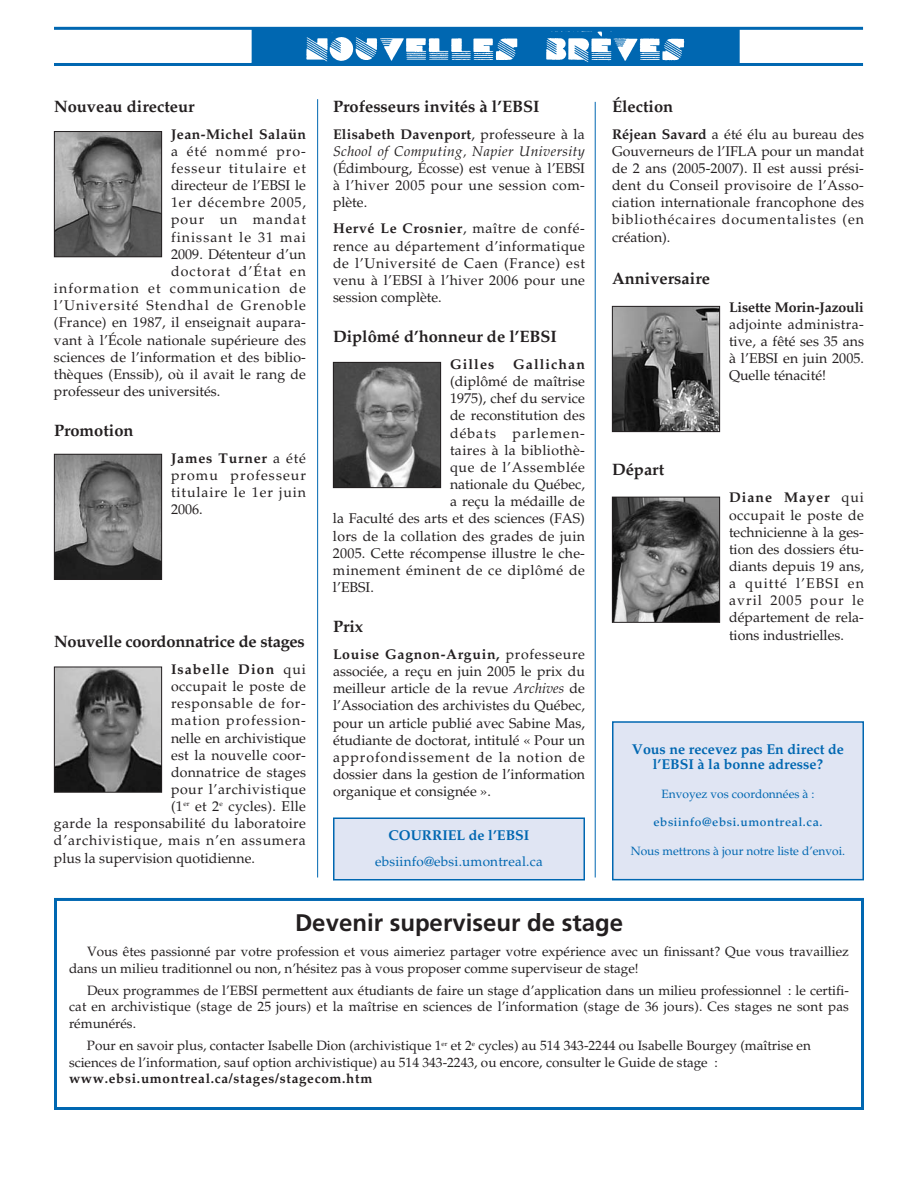
<style>
.page{position:relative;width:918px;height:1188px;background:#fff}
.page>*{position:absolute;margin:0;border:0;box-sizing:border-box;transform-origin:0 0}
.t1{font:700 24px "Frutiger";color:#231f20}
.t2{font:700 16.5px "Palatino";color:#231f20}
.t3{font:700 14.25px/15px "Palatino";color:#0067b1;text-align:center}
.t4{font:14.1px/17.1px "Palatino";letter-spacing:.015em;color:#231f20;text-align:justify}
.t5{font:14.1px "Palatino";letter-spacing:.075em;color:#231f20}
.t6{font:italic 14.1px/17.1px "Palatino";letter-spacing:.03em;color:#231f20}
.t7{font:14.1px "Palatino";letter-spacing:.055em;color:#231f20}
.t8{font:14.1px "Palatino";letter-spacing:.04em;color:#231f20}
.t9{font:700 14.1px "Palatino";letter-spacing:.075em;color:#231f20}
.t10{font:700 14.1px "Palatino";letter-spacing:.03em;color:#231f20}
.t11{font:700 14.1px "Palatino";letter-spacing:-.01em;color:#231f20}
.t12{font:14.1px "Palatino";letter-spacing:.07em;color:#231f20}
.t13{font:14.1px "Palatino";letter-spacing:.06em;color:#231f20}
.t14{font:14.1px "Palatino";letter-spacing:.05em;color:#231f20}
.t15{font:13.5px/16.4px "Palatino";color:#231f20}
.t16{font:700 13.5px "Palatino";letter-spacing:.05em;color:#231f20}
.t17{font:13.5px "Palatino";letter-spacing:.015em;color:#0067b1}
.t18{font:12px "Palatino";color:#0067b1}
.t19{font:500 12px "Palatino";letter-spacing:.05em;color:#0067b1}
.s1{font-weight:700}
.s2{font-weight:400}
.s3{font-weight:700;font-style:normal}
.s4{font-style:normal}
.s5{font-style:italic}
</style>
<div class="page">
<hr style="left:317px;top:99px;width:1px;height:779px;background:#0067b1">
<hr style="left:595px;top:102px;width:1px;height:776px;background:#0067b1">
<img style="left:251px;top:30px;width:489px;height:33px">
<hr style="left:54px;top:63px;width:809px;height:3px;background:#0067b1">
<hr style="left:54px;top:27px;width:809px;height:3px;background:#0067b1">
<img style="left:56px;top:456px;width:104px;height:122px">
<div style="left:54px;top:454px;width:108px;height:126px;border:1px solid #231f20"></div>
<img style="left:56px;top:669px;width:104px;height:122px">
<div style="left:54px;top:667px;width:108px;height:126px;border:1px solid #231f20"></div>
<img style="left:335px;top:364px;width:104px;height:122px">
<div style="left:333px;top:362px;width:108px;height:126px;border:1px solid #231f20"></div>
<img style="left:614px;top:308px;width:104px;height:122px">
<div style="left:612px;top:306px;width:108px;height:126px;border:1px solid #231f20"></div>
<img style="left:614px;top:499px;width:104px;height:122px">
<div style="left:612px;top:497px;width:108px;height:126px;border:1px solid #231f20"></div>
<img style="left:56px;top:133px;width:104px;height:122px">
<div style="left:54px;top:131px;width:108px;height:126px;border:1px solid #231f20"></div>
<div style="left:54px;top:898px;width:810px;height:212px;border:3px solid #0067b1"></div>
<div style="left:613px;top:722px;width:250px;height:158px;background:#e0e5f3"></div>
<div style="left:612px;top:721px;width:252px;height:159px;border:2px solid #0067b1"></div>
<div style="left:334px;top:818px;width:250px;height:62px;background:#e0e5f3"></div>
<div style="left:333px;top:818px;width:252px;height:62px;border:2px solid #0067b1"></div>
<p class="t2" style="left:54px;top:100px;width:142px">Nouveau directeur</p>
<p class="t10" style="left:171px;top:128px;width:137px">Jean-Michel Salaün</p>
<p class="t5" style="left:171px;top:146px;width:137px">a été nommé pro-</p>
<p class="t5" style="left:171px;top:163px;width:136px">fesseur titulaire et</p>
<p class="t4" style="left:171px;top:178px;width:136px">directeur de l’EBSI le</p>
<p class="t13" style="left:171px;top:197px;width:136px">1er décembre 2005,</p>
<p class="t5" style="left:171px;top:214px;width:137px">pour un mandat</p>
<p class="t5" style="left:171px;top:231px;width:137px">finissant le 31 mai</p>
<p class="t4" style="left:171px;top:247px;width:137px">2009. Détenteur d’un</p>
<p class="t5" style="left:171px;top:266px;width:137px">doctorat d’État en</p>
<p class="t5" style="left:54px;top:283px;width:253px">information et communication de</p>
<p class="t5" style="left:54px;top:300px;width:253px">l’Université Stendhal de Grenoble</p>
<p class="t4" style="left:54px;top:316px;width:254px">(France) en 1987, il enseignait aupara-</p>
<p class="t4" style="left:54px;top:333px;width:253px">vant à l’École nationale supérieure des</p>
<p class="t4" style="left:54px;top:350px;width:253px">sciences de l’information et des biblio-</p>
<p class="t4" style="left:54px;top:367px;width:254px">thèques (Enssib), où il avait le rang de</p>
<p class="t4" style="left:54px;top:384px;width:168px">professeur des universités.</p>
<p class="t2" style="left:54px;top:424px;width:81px">Promotion</p>
<p class="t4" style="left:171px;top:451px;width:137px"><span class="s1">James Turner</span> a été promu professeur titulaire le 1er juin 2006.</p>
<p class="t2" style="left:54px;top:635px;width:252px">Nouvelle coordonnatrice de stages</p>
<p class="t9" style="left:171px;top:664px;width:137px">Isabelle Dion <span class="s2">qui</span></p>
<p class="t4" style="left:171px;top:679px;width:137px">occupait le poste de</p>
<p class="t7" style="left:171px;top:698px;width:137px">responsable de for-</p>
<p class="t12" style="left:171px;top:715px;width:137px">mation profession-</p>
<p class="t4" style="left:171px;top:731px;width:136px">nelle en archivistique</p>
<p class="t4" style="left:171px;top:748px;width:137px">est la nouvelle coor-</p>
<p class="t4" style="left:171px;top:765px;width:137px">donnatrice de stages</p>
<p class="t8" style="left:171px;top:784px;width:136px">pour l’archivistique</p>
<p class="t4" style="left:171px;top:799px;width:137px">(1<sup>er</sup> et 2<sup>e</sup> cycles). Elle</p>
<p class="t4" style="left:54px;top:817px;width:253px">garde la responsabilité du laboratoire</p>
<p class="t7" style="left:54px;top:835px;width:253px">d’archivistique, mais n’en assumera</p>
<p class="t4" style="left:54px;top:851px;width:202px">plus la supervision quotidienne.</p>
<p class="t2" style="left:333px;top:100px;width:208px">Professeurs invités à l’EBSI</p>
<p class="t6" style="left:333px;top:127px;width:254px"><span class="s3">Elisabeth Davenport</span><span class="s4">, professeure à la<br></span>School of Computing, Napier University</p>
<p class="t4" style="left:333px;top:161px;width:254px">(Édimbourg, Écosse) est venue à l’EBSI à l’hiver 2005 pour une session com&shy;plète.</p>
<p class="t4" style="left:333px;top:222px;width:254px"><span class="s1">Hervé Le Crosnier</span>, maître de confé&shy;rence au département d’informatique de l’Université de Caen (France) est venu à l’EBSI à l’hiver 2006 pour une session complète.</p>
<p class="t2" style="left:333px;top:330px;width:226px">Diplômé d’honneur de l’EBSI</p>
<p class="t10" style="left:450px;top:359px;width:46px">Gilles</p>
<p class="t9" style="left:513px;top:359px;width:73px">Gallichan</p>
<p class="t4" style="left:450px;top:374px;width:136px">(diplômé de maîtrise</p>
<p class="t4" style="left:450px;top:392px;width:137px">1975), chef du service</p>
<p class="t4" style="left:450px;top:409px;width:136px">de reconstitution des</p>
<p class="t5" style="left:450px;top:427px;width:136px">débats parlemen-</p>
<p class="t4" style="left:450px;top:443px;width:136px">taires à la bibliothè-</p>
<p class="t14" style="left:450px;top:462px;width:136px">que de l’Assemblée</p>
<p class="t4" style="left:450px;top:477px;width:137px">nationale du Québec,</p>
<p class="t4" style="left:450px;top:495px;width:136px">a reçu la médaille de</p>
<p class="t4" style="left:333px;top:512px;width:254px">la Faculté des arts et des sciences (FAS)</p>
<p class="t4" style="left:333px;top:529px;width:253px">lors de la collation des grades de juin</p>
<p class="t4" style="left:333px;top:546px;width:254px">2005. Cette récompense illustre le che-</p>
<p class="t8" style="left:333px;top:565px;width:254px">minement éminent de ce diplômé de</p>
<p class="t4" style="left:333px;top:580px;width:42px">l’EBSI.</p>
<p class="t2" style="left:333px;top:620px;width:32px">Prix</p>
<p class="t4" style="left:333px;top:647px;width:254px"><span class="s1">Louise Gagnon-Arguin,</span> professeure associée, a reçu en juin 2005 le prix du meilleur article de la revue <span class="s5">Archives</span> de l’Association des archivistes du Québec, pour un article publié avec Sabine Mas, étudiante de doctorat, intitulé « Pour un approfondissement de la notion de dossier dans la gestion de l’information organique et consignée ».</p>
<p class="t3" style="left:389px;top:830px;width:142px">COURRIEL de l’EBSI</p>
<p class="t17" style="left:375px;top:856px;width:169px">ebsiinfo@ebsi.umontreal.ca</p>
<p class="t2" style="left:612px;top:100px;width:63px">Élection</p>
<p class="t4" style="left:612px;top:127px;width:254px"><span class="s1">Réjean Savard</span> a été élu au bureau des Gouverneurs de l’IFLA pour un mandat de 2 ans (2005-2007). Il est aussi prési&shy;dent du Conseil provisoire de l’Asso&shy;ciation internationale francophone des bibliothécaires documentalistes (en création).</p>
<p class="t2" style="left:612px;top:272px;width:100px">Anniversaire</p>
<p class="t11" style="left:729px;top:301px;width:137px">Lisette Morin-Jazouli</p>
<p class="t4" style="left:729px;top:317px;width:137px">adjointe administra&shy;tive, a fêté ses 35 ans à l’EBSI en juin 2005.<br>Quelle ténacité!</p>
<p class="t2" style="left:612px;top:463px;width:54px">Départ</p>
<p class="t4" style="left:729px;top:491px;width:137px"><span class="s1">Diane Mayer</span> qui occupait le poste de technicienne à la ges&shy;tion des dossiers étu&shy;diants depuis 19 ans, a quitté l’EBSI en avril 2005 pour le département de rela&shy;tions industrielles.</p>
<p class="t3" style="left:632px;top:743px;width:214px">Vous ne recevez pas En direct de l’EBSI à la bonne adresse?</p>
<p class="t18" style="left:661px;top:789px;width:155px">Envoyez vos coordonnées à :</p>
<p class="t19" style="left:653px;top:817px;width:171px">ebsiinfo@ebsi.umontreal.ca.</p>
<p class="t18" style="left:631px;top:846px;width:216px">Nous mettrons à jour notre liste d’envoi.</p>
<h1 class="t1" style="left:295px;top:913px;width:330px">Devenir superviseur de stage</h1>
<p class="t15" style="left:69px;top:945px;width:782px;text-indent:18px">Vous êtes passionné par votre profession et vous aimeriez partager votre expérience avec un finissant? Que vous travailliez dans un milieu traditionnel ou non, n’hésitez pas à vous proposer comme superviseur de stage!</p>
<p class="t15" style="left:69px;top:984px;width:782px;text-align:justify;text-indent:18px">Deux programmes de l’EBSI permettent aux étudiants de faire un stage d’application dans un milieu professionnel : le certifi&shy;cat en archivistique (stage de 25 jours) et la maîtrise en sciences de l’information (stage de 36 jours). Ces stages ne sont pas rémunérés.</p>
<p class="t15" style="left:69px;top:1039px;width:743px;text-indent:18px">Pour en savoir plus, contacter Isabelle Dion (archivistique 1<sup>er</sup> et 2<sup>e</sup> cycles) au 514 343-2244 ou Isabelle Bourgey (maîtrise en sciences de l’information, sauf option archivistique) au 514 343-2243, ou encore, consulter le Guide de stage :</p>
<p class="t16" style="left:69px;top:1073px;width:305px">www.ebsi.umontreal.ca/stages/stagecom.htm</p>
</div>
